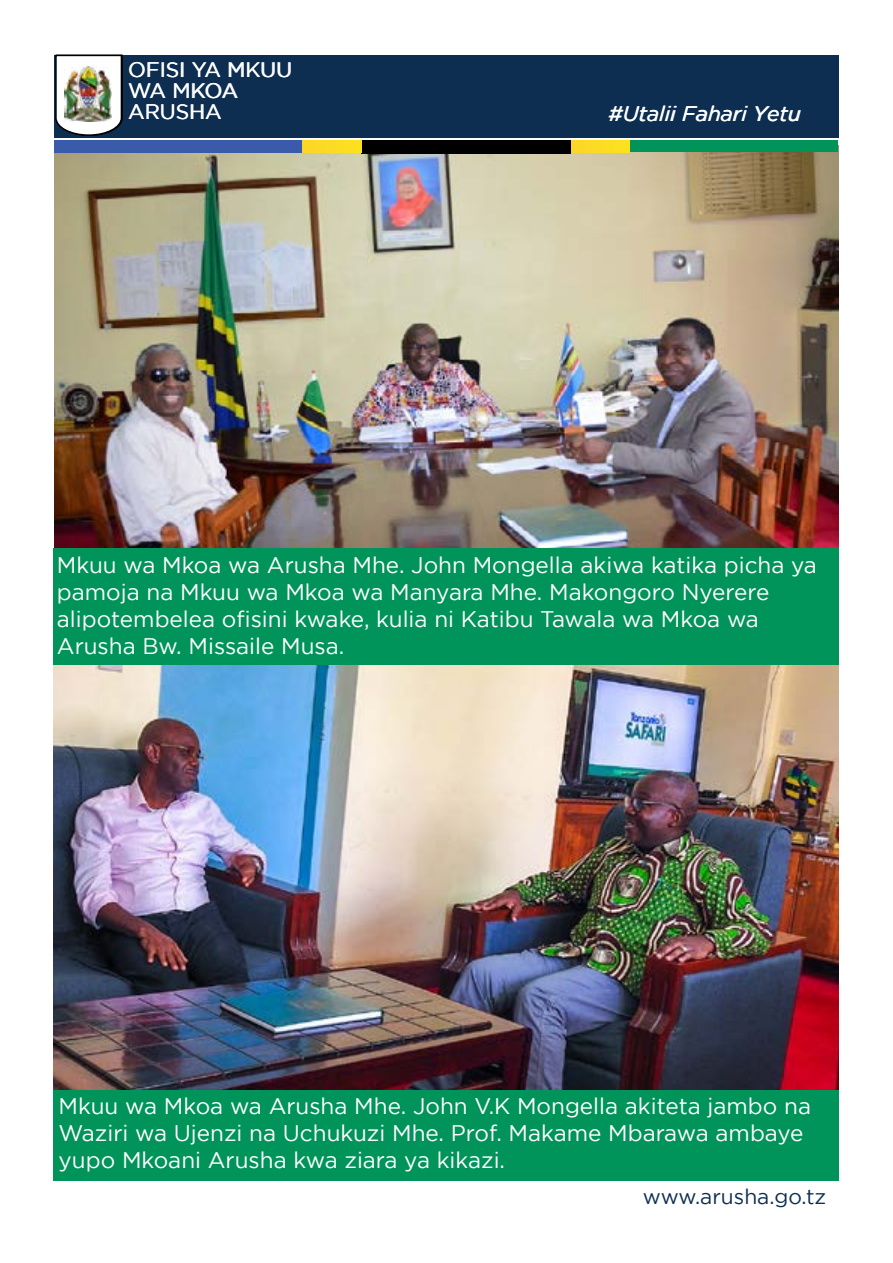
<style>
.page{position:relative;width:893px;height:1263px;background:#fff}
.page>*{position:absolute;margin:0;border:0;box-sizing:border-box;transform-origin:0 0}
.t1{font:22.5px/27px "Gotham";color:#fff}
.t2{font:21px/21px "Gotham";color:#fff}
.t3{font:italic 21px "Gotham";color:#fff}
.t4{font:21px "Gotham";color:#0d2e50}
</style>
<div class="page">
<img style="left:54px;top:665px;width:785px;height:425px">
<img style="left:54px;top:145px;width:785px;height:404px">
<div style="left:54px;top:55px;width:783px;height:82px;background:#0d2e50"></div>
<svg style="left:55px;top:54px;width:68px;height:82px;background:#bdc0c3"></svg>
<img style="left:64px;top:67px;width:48px;height:54px">
<div style="left:54px;top:141px;width:249px;height:12px;background:#3a5ba9"></div>
<div style="left:361px;top:140px;width:210px;height:13px;background:#000"></div>
<div style="left:629px;top:141px;width:209px;height:11px;background:#00945a"></div>
<div style="left:303px;top:141px;width:59px;height:11px;background:#fcdc23"></div>
<div style="left:571px;top:141px;width:59px;height:11px;background:#fcdc23"></div>
<div style="left:54px;top:1090px;width:785px;height:91px;background:#00945a"></div>
<div style="left:54px;top:549px;width:785px;height:116px;background:#00945a"></div>
<p class="t2" style="left:128px;top:59px;width:166px">OFISI YA MKUU</p>
<p class="t2" style="left:129px;top:80px;width:112px">WA MKOA<br>ARUSHA</p>
<p class="t3" style="left:609px;top:102px;width:194px">#Utalii Fahari Yetu</p>
<p class="t1" style="left:57px;top:551px;width:762px">Mkuu wa Mkoa wa Arusha Mhe. John Mongella akiwa katika picha ya pamoja na Mkuu wa Mkoa wa Manyara Mhe. Makongoro Nyerere alipotembelea ofisini kwake, kulia ni Katibu Tawala wa Mkoa wa Arusha Bw. Missaile Musa.</p>
<p class="t1" style="left:59px;top:1092px;width:754px">Mkuu wa Mkoa wa Arusha Mhe. John V.K Mongella akiteta jambo na<br>Waziri wa Ujenzi na Uchukuzi Mhe. Prof. Makame Mbarawa ambaye yupo Mkoani Arusha kwa ziara ya kikazi.</p>
<p class="t4" style="left:643px;top:1185px;width:185px">www.arusha.go.tz</p>
</div>
